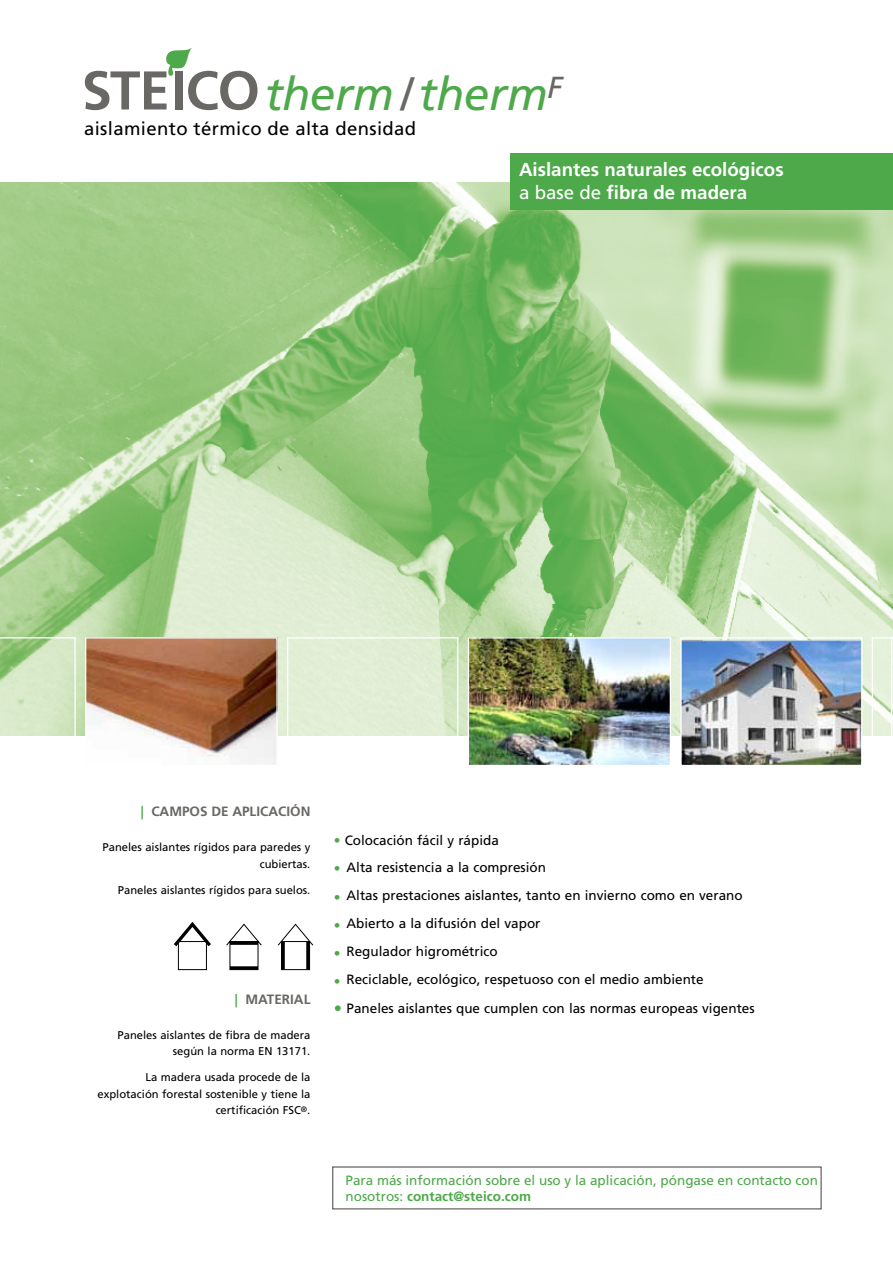
<style>
.page{position:relative;width:893px;height:1263px;background:#fff}
.page>*{position:absolute;margin:0;border:0;box-sizing:border-box;transform-origin:0 0}
.t1{font:italic 46.2px "Frutiger";letter-spacing:-.01em;color:#4da94a}
.t2{font:700 18.75px/22.5px "Frutiger";color:#fff}
.t3{font:18.6px "Frutiger";letter-spacing:.02em;color:#000}
.t4{font:13.5px "Frutiger";color:#000}
.t5{font:13.5px/16.2px "Frutiger";color:#4da94a}
.t6{font:700 13.5px "Frutiger";color:#6a6864}
.t7{font:11.25px/16.5px "Frutiger";color:#000;text-align:right}
.s1{color:#6a6864}
.s2{font-weight:400}
.s3{color:#4da94a}
.s4{font-weight:700;color:#4da94a}
.s5{font-weight:700;font-size:16.5px;color:#4da94a}
.s6{font-weight:700}
</style>
<div class="page">
<div style="left:332px;top:1166px;width:490px;height:43px;border:1px solid #6a6864"></div>
<img style="left:0;top:183px;width:893px;height:553px">
<img style="left:682px;top:639px;width:178px;height:125px">
<div style="left:680px;top:637px;width:182px;height:129px;border:1px solid #fff"></div>
<img style="left:470px;top:639px;width:199px;height:125px">
<div style="left:468px;top:637px;width:203px;height:129px;border:1px solid #fff"></div>
<div style="left:287px;top:637px;width:171px;height:129px;border:1px solid #fff"></div>
<img style="left:87px;top:639px;width:189px;height:125px">
<div style="left:85px;top:637px;width:193px;height:129px;border:1px solid #fff"></div>
<svg style="left:0;top:637px;width:76px;height:99px;background:#cce2bb"></svg>
<div style="left:510px;top:153px;width:383px;height:57px;background:#4da94a"></div>
<svg style="left:85px;top:47px;width:172px;height:63px"></svg>
<svg style="left:872px;top:637px;width:21px;height:99px"></svg>
<div style="left:178px;top:941px;width:29px;height:29px;border:1px solid #000"></div>
<svg style="left:173px;top:922px;width:38px;height:28px"></svg>
<svg style="left:226px;top:923px;width:36px;height:47px"></svg>
<svg style="left:230px;top:941px;width:28px;height:4px"></svg>
<hr style="left:230px;top:966px;width:28px;height:3px;background:#000">
<div style="left:281px;top:941px;width:29px;height:29px;border:1px solid #000"></div>
<svg style="left:277px;top:923px;width:37px;height:23px"></svg>
<svg style="left:281px;top:941px;width:4px;height:28px"></svg>
<svg style="left:306px;top:941px;width:4px;height:28px"></svg>
<h1 class="t1" style="left:265px;top:67px;width:299px">therm<span class="s1">/</span>therm<sup>F</sup></h1>
<h3 class="t3" style="left:84px;top:118px;width:334px">aislamiento térmico de alta densidad</h3>
<h2 class="t2" style="left:519px;top:158px;width:266px">Aislantes naturales ecológicos <span class="s2">a base de</span> fibra de madera</h2>
<p class="t6" style="left:141px;top:804px;width:171px"><span class="s3">|</span> CAMPOS DE APLICACIÓN</p>
<p class="t7" style="left:102px;top:839px;width:209px">Paneles aislantes rígidos para paredes y cubiertas.</p>
<p class="t7" style="left:118px;top:882px;width:194px">Paneles aislantes rígidos para suelos.</p>
<p class="t6" style="left:235px;top:991px;width:63px"><span class="s3">|</span> Material</p>
<p class="t7" style="left:117px;top:1027px;width:194px">Paneles aislantes de fibra de madera según la norma EN 13171.</p>
<p class="t7" style="left:98px;top:1069px;width:214px">La madera usada procede de la explotación forestal sostenible y tiene la certificación FSC<sup>®</sup>.</p>
<p class="t4" style="left:334px;top:833px;width:167px"><span class="s4">•</span> Colocación fácil y rápida</p>
<p class="t4" style="left:334px;top:859px;width:214px"><span class="s4">•</span> Alta resistencia a la compresión</p>
<p class="t4" style="left:334px;top:887px;width:410px"><span class="s4">•</span> Altas prestaciones aislantes, tanto en invierno como en verano</p>
<p class="t4" style="left:334px;top:915px;width:208px"><span class="s4">•</span> Abierto a la difusión del vapor</p>
<p class="t4" style="left:334px;top:944px;width:165px"><span class="s4">•</span> Regulador higrométrico</p>
<p class="t4" style="left:334px;top:972px;width:371px"><span class="s4">•</span> Reciclable, ecológico, respetuoso con el medio ambiente</p>
<p class="t4" style="left:334px;top:1000px;width:422px"><span class="s5">•</span> Paneles aislantes que cumplen con las normas europeas vigentes</p>
<p class="t5" style="left:345px;top:1172px;width:474px">Para más información sobre el uso y la aplicación, póngase en contacto con nosotros: <span class="s6">contact@steico.com</span></p>
</div>
